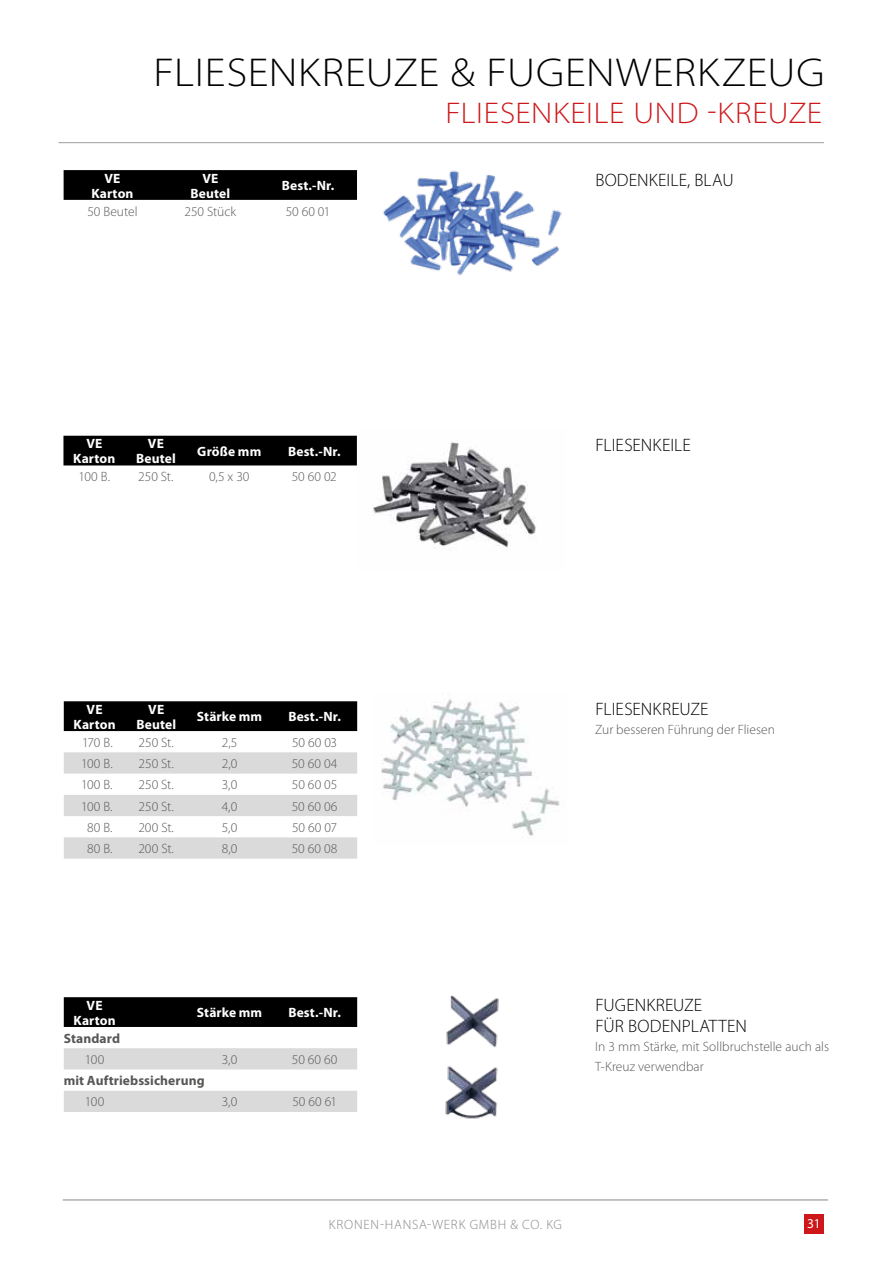
<style>
.page{position:relative;width:893px;height:1263px;background:#fff}
.page>*{position:absolute;margin:0;border:0;box-sizing:border-box;transform-origin:0 0}
.t1{font:300 semi-expanded 40.5px "Myriad Pro";letter-spacing:.02em;color:#000}
.t2{font:300 semi-expanded 30px "Myriad Pro";letter-spacing:.02em;color:#cd171a}
.t3{font:300 18px/21px "Myriad Pro";letter-spacing:.005em;color:#000}
.t4{font:300 13.5px/19.5px "Myriad Pro";color:#575756}
.t5{font:700 13.5px/15px "Myriad Pro";letter-spacing:.01em;color:#fff;text-align:center}
.t6{font:700 13.5px "Myriad Pro";letter-spacing:.01em;color:#575756}
.t7{font:300 13.5px "Myriad Pro";letter-spacing:.06em;color:#878787}
.t8{font:13.5px "Myriad Pro";color:#fff}
</style>
<div class="page">
<hr style="left:63px;top:1199px;width:765px;height:1px;background:#878787">
<div style="left:804px;top:1214px;width:20px;height:20px;background:#cd171a"></div>
<hr style="left:58px;top:142px;width:766px;height:1px;background:#9d9d9c">
<img style="left:383px;top:170px;width:179px;height:106px">
<img style="left:372px;top:442px;width:164px;height:106px">
<img style="left:381px;top:699px;width:179px;height:137px">
<img style="left:446px;top:995px;width:53px;height:53px">
<img style="left:445px;top:1066px;width:53px;height:53px">
<div style="left:64px;top:170px;width:293px;height:30px;background:#000"></div>
<div style="left:63px;top:436px;width:294px;height:29px;background:#000"></div>
<div style="left:64px;top:701px;width:293px;height:30px;background:#000"></div>
<svg style="left:64px;top:752px;width:293px;height:107px"></svg>
<div style="left:64px;top:997px;width:293px;height:30px;background:#000"></div>
<svg style="left:64px;top:1048px;width:293px;height:64px"></svg>
<h1 class="t1" style="left:154px;top:48px;width:672px">FLIESENKREUZE &amp; FUGENWERKZEUG</h1>
<h2 class="t2" style="left:446px;top:95px;width:378px">FLIESENKEILE UND -KREUZE</h2>
<p class="t5" style="left:92px;top:170px;width:43px">VE<br>Karton</p>
<p class="t5" style="left:190px;top:170px;width:41px">VE<br>Beutel</p>
<p class="t5" style="left:282px;top:178px;width:54px">Best.-Nr.</p>
<p class="t4" style="left:87px;top:201px;width:52px">50 Beutel</p>
<p class="t4" style="left:184px;top:201px;width:53px">250 Stück</p>
<p class="t4" style="left:286px;top:201px;width:46px">50 60 01</p>
<p class="t5" style="left:73px;top:436px;width:43px">VE<br>Karton</p>
<p class="t5" style="left:136px;top:436px;width:41px">VE<br>Beutel</p>
<p class="t5" style="left:197px;top:443px;width:65px">Größe mm</p>
<p class="t5" style="left:288px;top:443px;width:54px">Best.-Nr.</p>
<p class="t4" style="left:79px;top:467px;width:33px">100 B.</p>
<p class="t4" style="left:138px;top:467px;width:37px">250 St.</p>
<p class="t4" style="left:209px;top:467px;width:42px">0,5 x 30</p>
<p class="t4" style="left:292px;top:467px;width:47px">50 60 02</p>
<p class="t5" style="left:74px;top:701px;width:43px">VE<br>Karton</p>
<p class="t5" style="left:136px;top:701px;width:41px">VE<br>Beutel</p>
<p class="t5" style="left:197px;top:709px;width:67px">Stärke mm</p>
<p class="t5" style="left:288px;top:709px;width:54px">Best.-Nr.</p>
<p class="t4" style="left:82px;top:732px;width:32px">170 B.</p>
<p class="t4" style="left:139px;top:732px;width:37px">250 St.</p>
<p class="t4" style="left:222px;top:732px;width:17px">2,5</p>
<p class="t4" style="left:292px;top:732px;width:47px">50 60 03</p>
<p class="t4" style="left:81px;top:754px;width:33px">100 B.</p>
<p class="t4" style="left:139px;top:754px;width:37px">250 St.</p>
<p class="t4" style="left:222px;top:754px;width:17px">2,0</p>
<p class="t4" style="left:292px;top:754px;width:47px">50 60 04</p>
<p class="t4" style="left:81px;top:775px;width:33px">100 B.</p>
<p class="t4" style="left:139px;top:775px;width:37px">250 St.</p>
<p class="t4" style="left:222px;top:775px;width:17px">3,0</p>
<p class="t4" style="left:292px;top:775px;width:47px">50 60 05</p>
<p class="t4" style="left:81px;top:796px;width:33px">100 B.</p>
<p class="t4" style="left:139px;top:796px;width:37px">250 St.</p>
<p class="t4" style="left:222px;top:796px;width:17px">4,0</p>
<p class="t4" style="left:292px;top:796px;width:47px">50 60 06</p>
<p class="t4" style="left:87px;top:817px;width:27px">80 B.</p>
<p class="t4" style="left:138px;top:817px;width:37px">200 St.</p>
<p class="t4" style="left:222px;top:817px;width:17px">5,0</p>
<p class="t4" style="left:292px;top:817px;width:47px">50 60 07</p>
<p class="t4" style="left:87px;top:839px;width:27px">80 B.</p>
<p class="t4" style="left:138px;top:839px;width:37px">200 St.</p>
<p class="t4" style="left:222px;top:839px;width:17px">8,0</p>
<p class="t4" style="left:292px;top:839px;width:47px">50 60 08</p>
<p class="t5" style="left:74px;top:997px;width:43px">VE<br>Karton</p>
<p class="t5" style="left:197px;top:1005px;width:67px">Stärke mm</p>
<p class="t5" style="left:288px;top:1005px;width:54px">Best.-Nr.</p>
<p class="t6" style="left:64px;top:1029px;width:58px">Standard</p>
<p class="t4" style="left:85px;top:1049px;width:21px">100</p>
<p class="t4" style="left:222px;top:1049px;width:17px">3,0</p>
<p class="t4" style="left:292px;top:1049px;width:47px">50 60 60</p>
<p class="t6" style="left:64px;top:1072px;width:142px">mit Auftriebssicherung</p>
<p class="t4" style="left:85px;top:1092px;width:21px">100</p>
<p class="t4" style="left:222px;top:1092px;width:17px">3,0</p>
<p class="t4" style="left:292px;top:1092px;width:46px">50 60 61</p>
<h3 class="t3" style="left:595px;top:169px;width:140px">BODENKEILE, BLAU</h3>
<h3 class="t3" style="left:595px;top:434px;width:97px">FLIESENKEILE</h3>
<h3 class="t3" style="left:595px;top:698px;width:115px">FLIESENKREUZE</h3>
<p class="t4" style="left:595px;top:720px;width:181px">Zur besseren Führung der Fliesen</p>
<h3 class="t3" style="left:595px;top:994px;width:153px">FUGENKREUZE<br>FÜR BODENPLATTEN</h3>
<p class="t4" style="left:595px;top:1037px;width:235px">In 3 mm Stärke, mit Sollbruchstelle auch als<br>T-Kreuz verwendbar</p>
<p class="t7" style="left:329px;top:1216px;width:235px">KRONEN-HANSA-WERK GMBH &amp; CO. KG</p>
<p class="t8" style="left:807px;top:1215px;width:15px">31</p>
</div>
